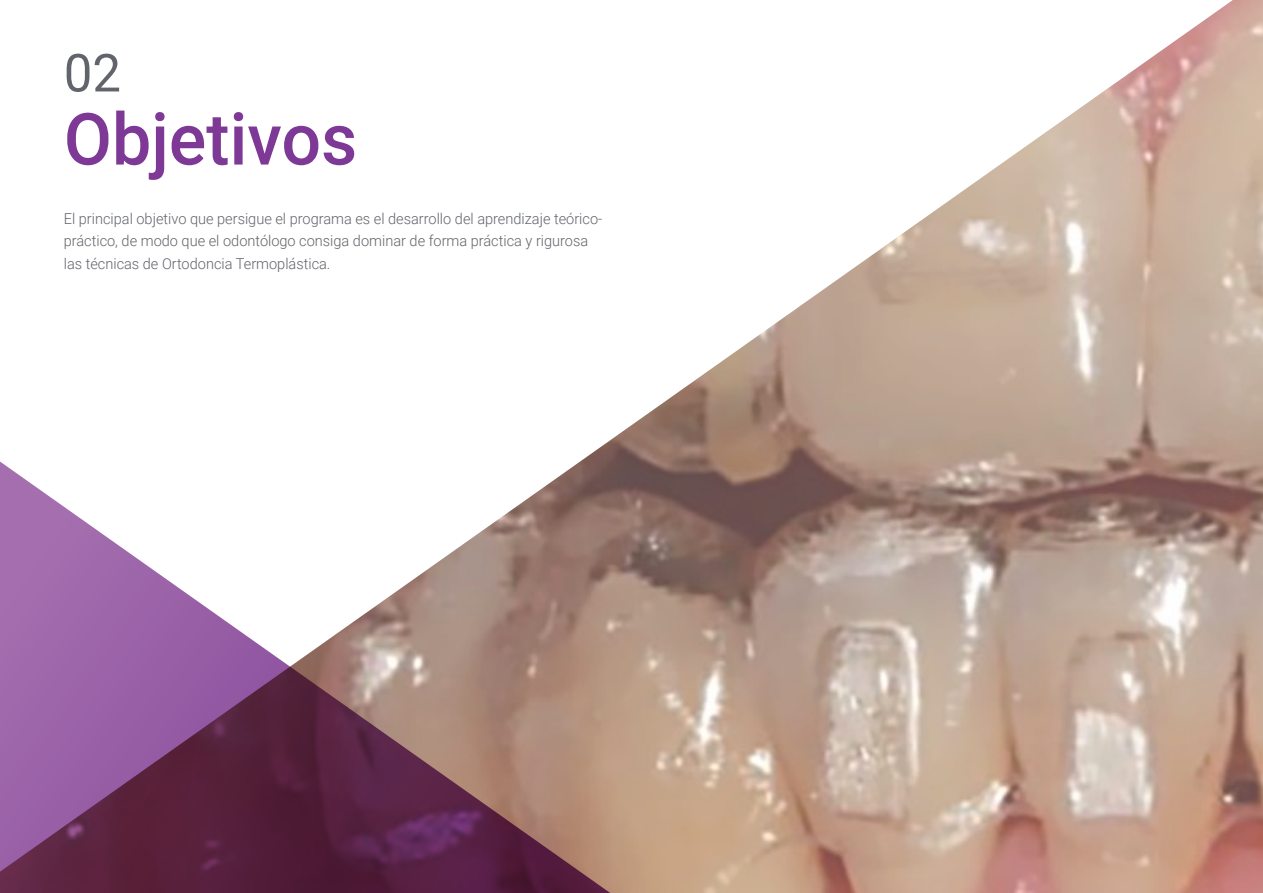
<style>
.page{position:relative;width:1263px;height:893px;background:#fff}
.page>*{position:absolute;margin:0;border:0;box-sizing:border-box;transform-origin:0 0}
.t1{font:500 72px "Roboto";color:#7e3996}
.t2{font:52.5px "Roboto";color:#61646a}
.t3{font:300 15px/22.5px "Roboto";color:#61646a}
</style>
<div class="page">
<img style="left:602px;top:0;width:661px;height:893px">
<svg style="left:0;top:446px;width:640px;height:447px"></svg>
<h2 class="t2" style="left:64px;top:36px;width:59px">02</h2>
<h1 class="t1" style="left:64px;top:89px;width:295px">Objetivos</h1>
<p class="t3" style="left:64px;top:207px;width:540px">El principal objetivo que persigue el programa es el desarrollo del aprendizaje teórico&shy;práctico, de modo que el odontólogo consiga dominar de forma práctica y rigurosa las técnicas de Ortodoncia Termoplástica.</p>
</div>
